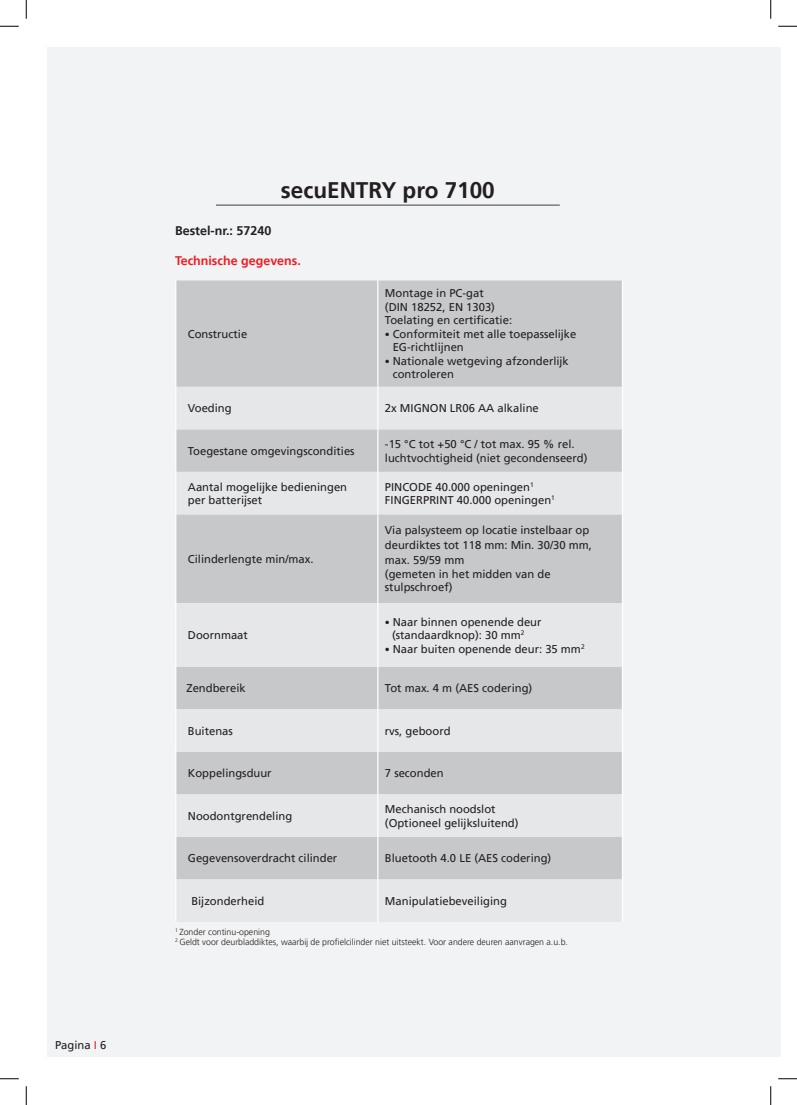
<style>
.page{position:relative;width:797px;height:1105px;background:#fff}
.page>*{position:absolute;margin:0;border:0;box-sizing:border-box;transform-origin:0 0}
.t1{font:700 22.5px "Frutiger LT Pro";color:#231f20}
.t2{font:700 12.5px "Frutiger LT Pro";color:#ee1d23}
.t3{font:700 12.5px "Frutiger LT Pro";color:#231f20}
.t4{font:11.25px/13.5px "Frutiger LT Pro";color:#231f20}
.t5{font:300 8.75px/10.5px "Frutiger LT Pro";color:#231f20}
.s1{color:#ee1d23}
.s2{font-size:10px}
</style>
<div class="page">
<div style="left:48px;top:48px;width:733px;height:1009px;background:#f2f3f4"></div>
<hr style="left:216px;top:205px;width:344px;height:1px;background:#3e3e3f">
<div style="left:176px;top:280px;width:446px;height:107px;background:#c7c8ca"></div>
<svg style="left:176px;top:387px;width:446px;height:535px;fill:#e6e7e9"></svg>
<hr style="left:377px;top:280px;width:1px;height:107px;background:#fff">
<hr style="left:377px;top:387px;width:1px;height:42px;background:#fff">
<hr style="left:377px;top:429px;width:1px;height:43px;background:#fff">
<hr style="left:377px;top:472px;width:1px;height:42px;background:#fff">
<hr style="left:377px;top:514px;width:1px;height:89px;background:#fff">
<hr style="left:377px;top:603px;width:1px;height:64px;background:#fff">
<hr style="left:377px;top:667px;width:1px;height:42px;background:#fff">
<hr style="left:377px;top:709px;width:1px;height:43px;background:#fff">
<hr style="left:377px;top:752px;width:1px;height:42px;background:#fff">
<hr style="left:377px;top:794px;width:1px;height:43px;background:#fff">
<hr style="left:377px;top:837px;width:1px;height:42px;background:#fff">
<hr style="left:377px;top:879px;width:1px;height:43px;background:#fff">
<hr style="left:175px;top:280px;width:1px;height:107px;background:#fff">
<hr style="left:622px;top:280px;width:1px;height:107px;background:#fff">
<hr style="left:175px;top:387px;width:1px;height:42px;background:#fff">
<hr style="left:622px;top:387px;width:1px;height:42px;background:#fff">
<hr style="left:175px;top:429px;width:1px;height:43px;background:#fff">
<hr style="left:622px;top:429px;width:1px;height:43px;background:#fff">
<hr style="left:175px;top:472px;width:1px;height:42px;background:#fff">
<hr style="left:622px;top:472px;width:1px;height:42px;background:#fff">
<hr style="left:175px;top:514px;width:1px;height:89px;background:#fff">
<hr style="left:622px;top:514px;width:1px;height:89px;background:#fff">
<hr style="left:175px;top:603px;width:1px;height:64px;background:#fff">
<hr style="left:622px;top:603px;width:1px;height:64px;background:#fff">
<hr style="left:175px;top:667px;width:1px;height:42px;background:#fff">
<hr style="left:622px;top:667px;width:1px;height:42px;background:#fff">
<hr style="left:175px;top:709px;width:1px;height:43px;background:#fff">
<hr style="left:622px;top:709px;width:1px;height:43px;background:#fff">
<hr style="left:175px;top:752px;width:1px;height:42px;background:#fff">
<hr style="left:622px;top:752px;width:1px;height:42px;background:#fff">
<hr style="left:175px;top:794px;width:1px;height:43px;background:#fff">
<hr style="left:622px;top:794px;width:1px;height:43px;background:#fff">
<hr style="left:175px;top:837px;width:1px;height:42px;background:#fff">
<hr style="left:622px;top:837px;width:1px;height:42px;background:#fff">
<hr style="left:175px;top:879px;width:1px;height:43px;background:#fff">
<hr style="left:622px;top:879px;width:1px;height:43px;background:#fff">
<svg style="left:0;top:25px;width:19px;height:2px"></svg>
<svg style="left:778px;top:25px;width:19px;height:2px"></svg>
<svg style="left:0;top:1078px;width:19px;height:1px"></svg>
<svg style="left:778px;top:1078px;width:19px;height:1px"></svg>
<svg style="left:25px;top:0;width:2px;height:19px"></svg>
<svg style="left:25px;top:1086px;width:2px;height:19px"></svg>
<svg style="left:770px;top:0;width:1px;height:19px"></svg>
<svg style="left:770px;top:1086px;width:1px;height:19px"></svg>
<p class="t4" style="left:55px;top:1038px;width:53px">Pagina <span class="s1">I</span> 6</p>
<p class="t3" style="left:175px;top:223px;width:98px">Bestel-nr.: 57240</p>
<h1 class="t1" style="left:281px;top:177px;width:215px">secuENTRY pro 7100</h1>
<p class="t2" style="left:175px;top:253px;width:127px">Technische gegevens.</p>
<p class="t4" style="left:188px;top:327px;width:61px">Constructie</p>
<p class="t4" style="left:385px;top:287px;width:129px">Montage in PC-gat<br>(DIN 18252, EN 1303)<br>Toelating en certificatie:</p>
<p class="t4" style="left:393px;top:327px;width:185px;text-indent:-8px"><span class="s2">•</span> Conformiteit met alle toepasselĳke<br>EG-richtlĳnen</p>
<p class="t4" style="left:393px;top:354px;width:178px;text-indent:-8px"><span class="s2">•</span> Nationale wetgeving afzonderlĳk controleren</p>
<p class="t4" style="left:188px;top:402px;width:45px">Voeding</p>
<p class="t4" style="left:385px;top:402px;width:155px">2x MIGNON LR06 AA alkaline</p>
<p class="t4" style="left:188px;top:444px;width:168px">Toegestane omgevingscondities</p>
<p class="t4" style="left:385px;top:437px;width:204px">-15 °C tot +50 °C / tot max. 95 % rel. luchtvochtigheid (niet gecondenseerd)</p>
<p class="t4" style="left:188px;top:480px;width:161px">Aantal mogelĳke bedieningen per batterĳset</p>
<p class="t4" style="left:385px;top:480px;width:171px">PINCODE 40.000 openingen<sup>1<br></sup>FINGERPRINT 40.000 openingen<sup>1</sup></p>
<p class="t4" style="left:188px;top:552px;width:127px">Cilinderlengte min/max.</p>
<p class="t4" style="left:188px;top:628px;width:62px">Doornmaat</p>
<p class="t4" style="left:385px;top:523px;width:208px;line-height:15px">Via palsysteem op locatie instelbaar op deurdiktes tot 118 mm: Min. 30/30 mm, max. 59/59 mm</p>
<p class="t4" style="left:385px;top:567px;width:167px">(gemeten in het midden van de stulpschroef)</p>
<p class="t4" style="left:392px;top:615px;width:151px;text-indent:-7px"><span class="s2">•</span> Naar binnen openende deur (standaardknop): 30 mm<sup>2</sup></p>
<p class="t4" style="left:385px;top:642px;width:201px"><span class="s2">•</span> Naar buiten openende deur: 35 mm<sup>2</sup></p>
<p class="t4" style="left:186px;top:682px;width:61px">Zendbereik</p>
<p class="t4" style="left:385px;top:682px;width:149px">Tot max. 4 m (AES codering)</p>
<p class="t4" style="left:188px;top:724px;width:47px">Buitenas</p>
<p class="t4" style="left:385px;top:724px;width:67px">rvs, geboord</p>
<p class="t4" style="left:188px;top:767px;width:85px">Koppelingsduur</p>
<p class="t4" style="left:385px;top:767px;width:60px">7 seconden</p>
<p class="t4" style="left:188px;top:809px;width:106px">Noodontgrendeling</p>
<p class="t4" style="left:385px;top:802px;width:135px">Mechanisch noodslot (Optioneel gelĳksluitend)</p>
<p class="t4" style="left:188px;top:852px;width:151px">Gegevensoverdracht cilinder</p>
<p class="t4" style="left:385px;top:852px;width:168px">Bluetooth 4.0 LE (AES codering)</p>
<p class="t4" style="left:191px;top:894px;width:74px">Bĳzonderheid</p>
<p class="t4" style="left:385px;top:894px;width:123px">Manipulatiebeveiliging</p>
<p class="t5" style="left:175px;top:926px;width:394px"><sup>1</sup> Zonder continu-opening<br><sup>2</sup> Geldt voor deurbladdiktes, waarbĳ de profielcilinder niet uitsteekt. Voor andere deuren aanvragen a.u.b.</p>
</div>
